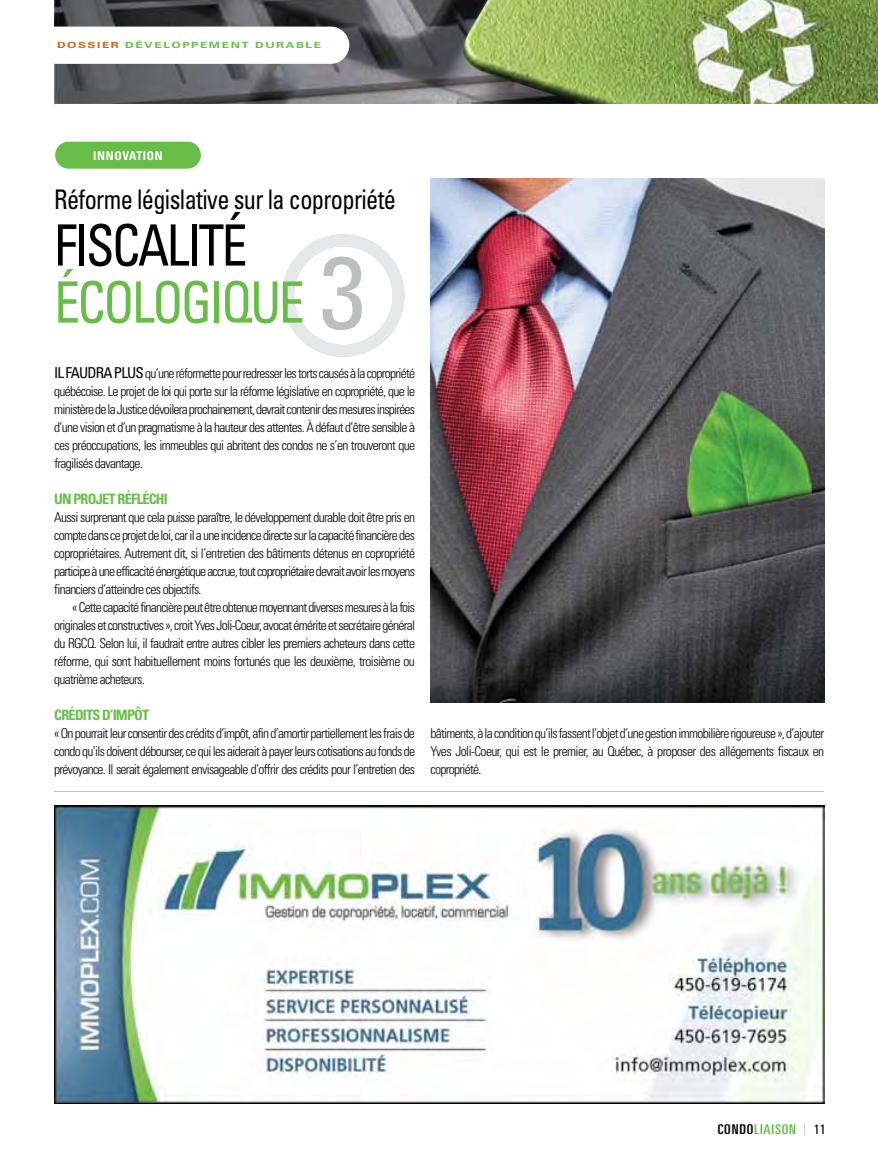
<style>
.page{position:relative;width:878px;height:1175px;background:#fff}
.page>*{position:absolute;margin:0;border:0;box-sizing:border-box;transform-origin:0 0}
.t1{font:condensed 102px "Univers";color:#bcbec0}
.t2{font:condensed 57px "Univers";letter-spacing:-.05em;color:#68bd49;scale:.9 1}
.t3{font:condensed 57px "Univers";color:#000;scale:.9 1}
.t4{font:condensed 27px "Univers";color:#000;scale:.9 1}
.t5{font:700 condensed 14.25px "Univers";color:#68bd49}
.t6{font:300 condensed 13.5px/18px "Univers";letter-spacing:-.05em;color:#000;text-align:justify}
.t7{font:ultra-condensed 13.5px "Univers";color:#68bd49;scale:1.2 1}
.t8{font:700 condensed 12px "Univers";color:#fff}
.t9{font:700 8.55px "Univers";color:#68bd49;scale:1.4 1}
.s1{color:#c66a17}
.s2{font-weight:400;font-size:15px}
.s3{color:#000}
.s4{font-weight:100;font-size:18px;color:#bcbec0}
.s5{font-stretch:condensed;color:#000}
</style>
<div class="page">
<img style="left:54px;top:0;width:824px;height:1104px">
<p class="t9" style="left:57px;top:40px;width:190px"><span class="s1">DOSSIER</span> DÉVELOPPEMENT DURABLE</p>
<p class="t8" style="left:93px;top:148px;width:71px">INNOVATION</p>
<h3 class="t4" style="left:54px;top:182px;width:381px">Réforme législative sur la copropriété</h3>
<h2 class="t3" style="left:54px;top:209px;width:216px">FISCALITÉ</h2>
<h2 class="t2" style="left:54px;top:266px;width:279px">ÉCOLOGIQUE</h2>
<h1 class="t1" style="left:320px;top:228px;width:47px">3</h1>
<p class="t6" style="left:54px;top:364px;width:362px"><span class="s2">ILFAUDRAPLUS</span>qu’uneréformettepourredresserlestortscausésàlacopropriété québécoise. Le projet de loi qui porte sur la réforme législative en copropriété, que le ministèredelaJusticedévoileraprochainement,devraitcontenirdesmesuresinspirées d’une vision et d’un pragmatisme à la hauteur des attentes. À défaut d’être sensible à ces préoccupations, les immeubles qui abritent des condos ne s’en trouveront que fragilisés davantage.</p>
<p class="t5" style="left:54px;top:490px;width:115px">UN PROJET RÉFLÉCHI</p>
<p class="t6" style="left:54px;top:508px;width:362px">Aussi surprenant que cela puisse paraître, le développement durable doit être pris en comptedansceprojetdeloi,carilauneincidencedirectesurlacapacitéfinancièredes copropriétaires. Autrement dit, si l’entretien des bâtiments détenus en copropriété participeàuneefficacitéénergétiqueaccrue,toutcopropriétairedevraitavoirlesmoyens financiers d’atteindre ces objectifs.</p>
<p class="t6" style="left:54px;top:598px;width:362px;text-indent:18px">«Cettecapacitéfinancièrepeutêtreobtenuemoyennantdiversesmesuresàlafois originalesetconstructives»,croitYvesJoli-Coeur,avocatémériteetsecrétairegénéral du RGCQ. Selon lui, il faudrait entre autres cibler les premiers acheteurs dans cette réforme, qui sont habituellement moins fortunés que les deuxième, troisième ou quatrième acheteurs.</p>
<p class="t5" style="left:54px;top:706px;width:97px">CRÉDITS D’IMPÔT</p>
<p class="t6" style="left:54px;top:724px;width:362px">«Onpourraitleurconsentirdes créditsd’impôt,afind’amortirpartiellementlesfraisde condoqu’ilsdoiventdébourser, cequiles aideraitàpayerleurs cotisationsaufonds de prévoyance. Il serait également envisageable d’offrir des crédits pour l’entretien des</p>
<p class="t6" style="left:430px;top:724px;width:395px">bâtiments,àlaconditionqu’ilsfassentl’objetd’unegestionimmobilièrerigoureuse»,d’ajouter Yves Joli-Coeur, qui est le premier, au Québec, à proposer des allégements fiscaux en copropriété.</p>
<p class="t7" style="left:717px;top:1121px;width:92px"><span class="s3">CONDO</span>LIAISON <span class="s4">I</span> <span class="s5">11</span></p>
</div>
